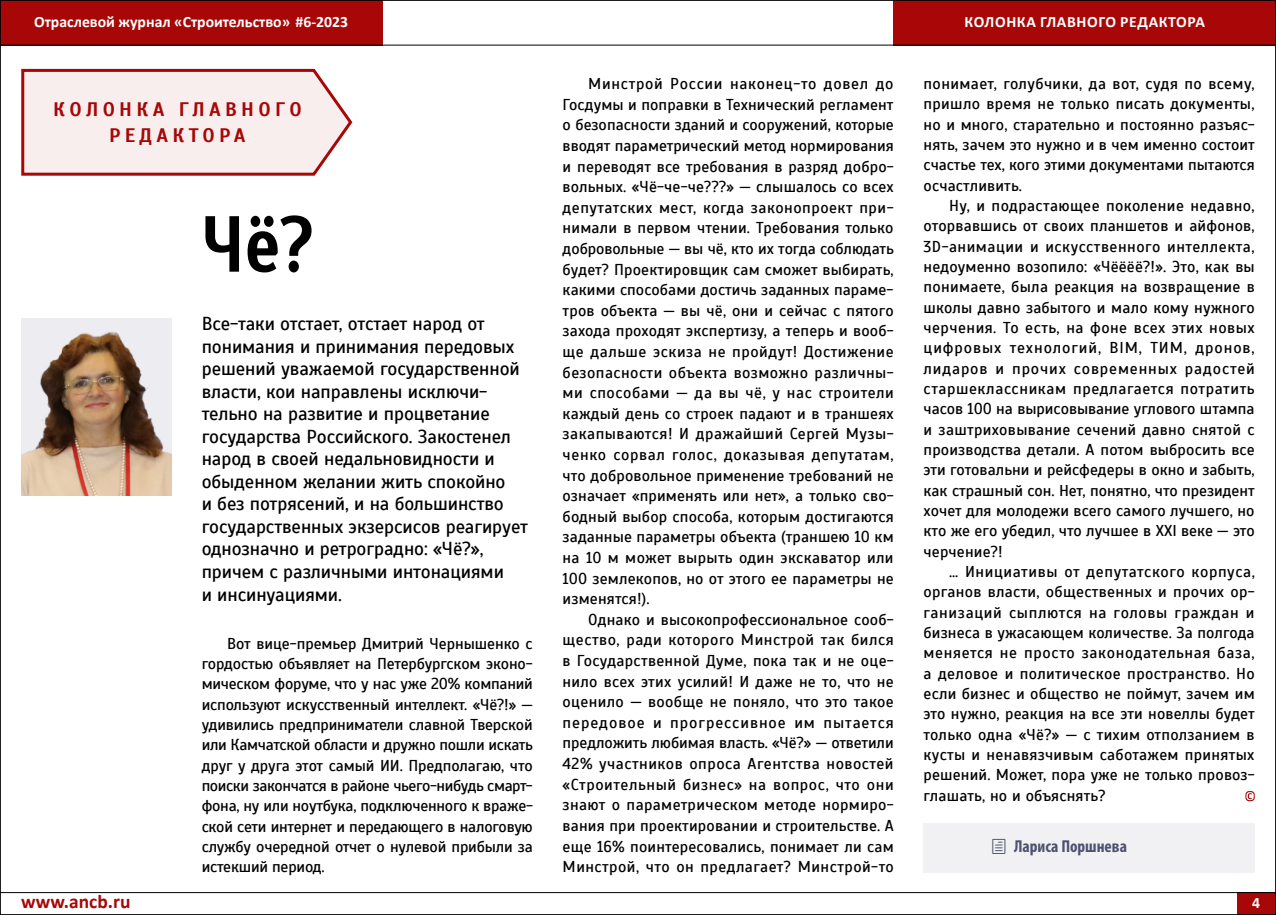
<style>
.page{position:relative;width:1276px;height:915px;background:#fff}
.page>*{position:absolute;margin:0;border:0;box-sizing:border-box;transform-origin:0 0}
.t1{font:700 79.2px "Scada";color:#000;scale:.86 1}
.t2{font:700 19.5px/25.5px "Scada";letter-spacing:.22em;color:#a80707;text-align:center}
.t3{font:700 19.5px "Calibri";color:#a80707}
.t4{font:18.75px/22.5px "Scada";letter-spacing:-.005em;color:#000}
.t5{font:700 condensed 17.25px "Myriad Pro";color:#4e5070}
.t6{font:15.75px/20.2px "Scada";letter-spacing:.005em;color:#000;text-align:justify}
.t7{font:700 15.75px "Calibri";color:#fff}
</style>
<div class="page">
<svg style="left:21px;top:68px;width:332px;height:108px;background:#f3dfdf"></svg>
<div style="left:21px;top:318px;width:151px;height:177px;background:#ededf1"></div>
<img style="left:21px;top:331px;width:151px;height:164px">
<svg style="left:1245px;top:791px;width:9px;height:10px"></svg>
<div style="left:923px;top:822px;width:331px;height:50px;background:#f1f1f4"></div>
<div style="left:1237px;top:892px;width:38px;height:22px;background:#a80707"></div>
<div style="left:0;top:0;width:382px;height:45px;background:#a80707"></div>
<div style="left:894px;top:0;width:382px;height:45px;background:#a80707"></div>
<hr style="left:0;top:0;width:1276px;height:1px;background:#000">
<hr style="left:0;top:45px;width:1276px;height:1px;background:#000">
<hr style="left:0;top:891px;width:1276px;height:1px;background:#000">
<hr style="left:0;top:913px;width:1276px;height:1px;background:#000">
<hr style="left:0;top:0;width:1px;height:914px;background:#000">
<hr style="left:1275px;top:0;width:1px;height:914px;background:#000">
<p class="t7" style="left:34px;top:11px;width:315px">Отраслевой журнал «Строительство» #6-2023</p>
<p class="t7" style="left:964px;top:11px;width:42px">Колонка</p>
<p class="t7" style="left:1040px;top:11px;width:28px">главно</p>
<p class="t7" style="left:1098px;top:11px;width:33px">го редактора</p>
<p class="t2" style="left:53px;top:97px;width:250px">КОЛОНКА ГЛАВНОГО<br>РЕДАКТОРА</p>
<h1 class="t1" style="left:202px;top:196px;width:132px">Чё?</h1>
<p class="t3" style="left:21px;top:889px;width:111px">www.ancb.ru</p>
<p class="t4" style="left:202px;top:313px;width:328px">Все-таки отстает, отстает народ от понимания и принимания передовых решений уважаемой государственной власти, кои направлены исключи&shy;тельно на развитие и процветание государства Российского. Закостенел народ в своей недальновидности и обыденном желании жить спокойно<br>и без потрясений, и на большинство государственных экзерсисов реагирует однозначно и ретроградно: «Чё?», причем с различными интонациями<br>и инсинуациями.</p>
<p class="t6" style="left:202px;top:633px;width:333px;text-indent:26px">Вот вице-премьер Дмитрий Чернышенко с гордостью объявляет на Петербургском эконо&shy;мическом форуме, что у нас уже 20% компаний используют искусственный интеллект. «Чё?!» — удивились предприниматели славной Тверской или Камчатской области и дружно пошли искать друг у друга этот самый ИИ. Предполагаю, что поиски закончатся в районе чьего-нибудь смарт&shy;фона, ну или ноутбука, подключенного к враже&shy;ской сети интернет и передающего в налоговую службу очередной отчет о нулевой прибыли за истекший период.</p>
<p class="t6" style="left:562px;top:74px;width:333px;text-indent:26px">Минстрой России наконец-то довел до Госдумы и поправки в Технический регламент о безопасности зданий и сооружений, которые вводят параметрический метод нормирования и переводят все требования в разряд добро&shy;вольных. «Чё-че-че???» — слышалось со всех депутатских мест, когда законопроект при&shy;нимали в первом чтении. Требования только добровольные — вы чё, кто их тогда соблюдать будет? Проектировщик сам сможет выбирать, какими способами достичь заданных параме&shy;тров объекта — вы чё, они и сейчас с пятого захода проходят экспертизу, а теперь и вооб&shy;ще дальше эскиза не пройдут! Достижение безопасности объекта возможно различны&shy;ми способами — да вы чё, у нас строители каждый день со строек падают и в траншеях закапываются! И дражайший Сергей Музы&shy;ченко сорвал голос, доказывая депутатам, что добровольное применение требований не означает «применять или нет», а только сво&shy;бодный выбор способа, которым достигаются заданные параметры объекта (траншею 10 км на 10 м может вырыть один экскаватор или 100 землекопов, но от этого ее параметры не изменятся!).</p>
<p class="t6" style="left:562px;top:609px;width:333px;text-indent:26px">Однако и высокопрофессиональное сооб&shy;щество, ради которого Минстрой так бился в Государственной Думе, пока так и не оце&shy;нило всех этих усилий! И даже не то, что не оценило — вообще не поняло, что это такое передовое и прогрессивное им пытается предложить любимая власть. «Чё?» — ответили 42% участников опроса Агентства новостей «Строительный бизнес» на вопрос, что они знают о параметрическом методе нормиро&shy;вания при проектировании и строительстве. А еще 16% поинтересовались, понимает ли сам Минстрой, что он предлагает? Минстрой-то</p>
<p class="t6" style="left:923px;top:74px;width:333px">понимает, голубчики, да вот, судя по всему, пришло время не только писать документы, но и много, старательно и постоянно разъяс&shy;нять, зачем это нужно и в чем именно состоит счастье тех, кого этими документами пытаются осчастливить.</p>
<p class="t6" style="left:923px;top:195px;width:333px;text-indent:26px">Ну, и подрастающее поколение недавно, оторвавшись от своих планшетов и айфонов, 3D-анимации и искусственного интеллекта, недоуменно возопило: «Чёёёё?!». Это, как вы понимаете, была реакция на возвращение в школы давно забытого и мало кому нужного черчения. То есть, на фоне всех этих новых цифровых технологий, BIМ, ТИМ, дронов, лидаров и прочих современных радостей старшеклассникам предлагается потратить часов 100 на вырисовывание углового штампа и заштриховывание сечений давно снятой с производства детали. А потом выбросить все эти готовальни и рейсфедеры в окно и забыть, как страшный сон. Нет, понятно, что президент хочет для молодежи всего самого лучшего, но кто же его убедил, что лучшее в XXI веке — это черчение?!</p>
<p class="t6" style="left:923px;top:561px;width:333px;text-indent:26px">… Инициативы от депутатского корпуса, органов власти, общественных и прочих ор&shy;ганизаций сыплются на головы граждан и бизнеса в ужасающем количестве. За полгода меняется не просто законодательная база, а деловое и политическое пространство. Но если бизнес и общество не поймут, зачем им это нужно, реакция на все эти новеллы будет только одна «Чё?» — с тихим отползанием в кусты и ненавязчивым саботажем принятых решений. Может, пора уже не только провоз&shy;глашать, но и объяснять?</p>
<p class="t5" style="left:1014px;top:835px;width:114px">Лариса Поршнева</p>
<p class="t7" style="left:1252px;top:892px;width:9px">4</p>
</div>
